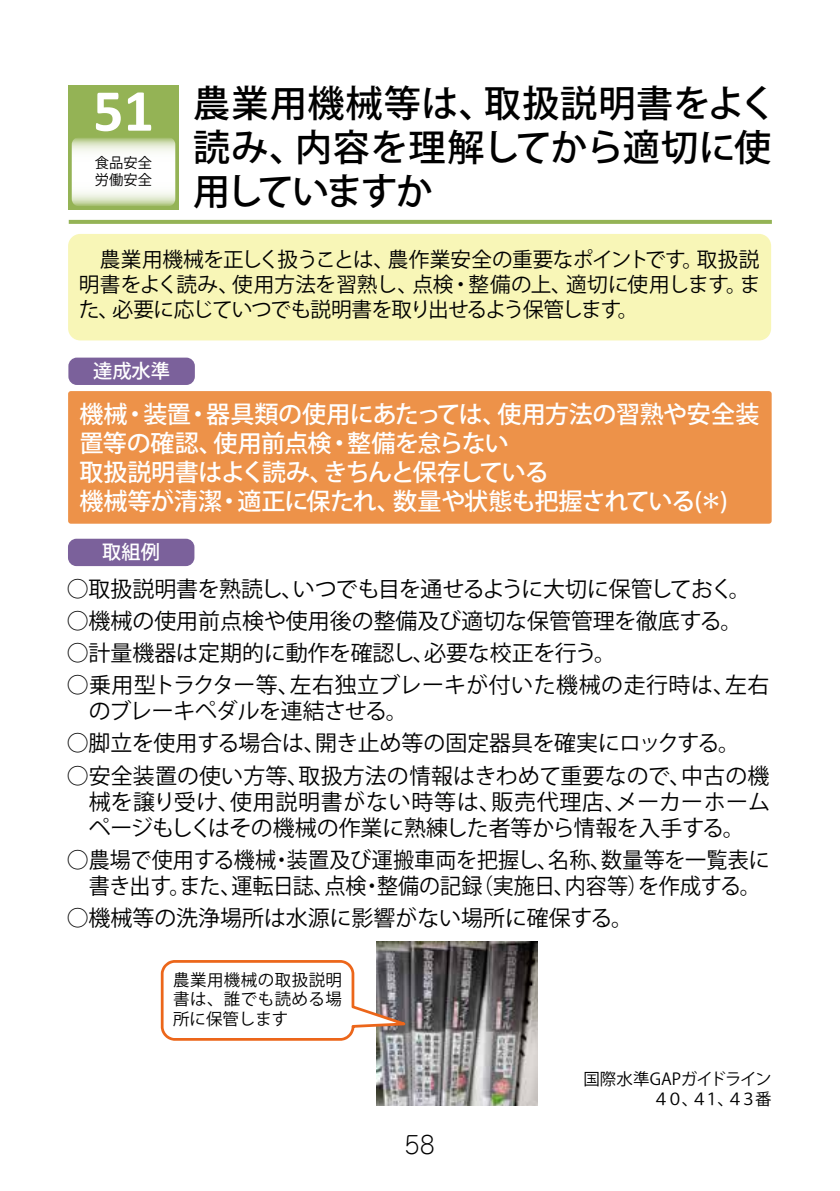
<style>
.page{position:relative;width:840px;height:1191px;background:#fff}
.page>*{position:absolute;margin:0;border:0;box-sizing:border-box;transform-origin:0 0}
.t1{font:700 60px "Calibri";color:#fff}
.t2{font:500 37px/44px "Koz Go Pro";letter-spacing:.01em;color:#000}
.t3{font:500 24px/28.8px "Koz Go Pro";letter-spacing:-.025em;color:#fff}
.t4{font:300 24px "Jun 101 Pro";color:#000}
.t5{font:22px/26.2px "Koz Go Pro";color:#000}
.t6{font:22px "Koz Go Pro";letter-spacing:-.02em;color:#000}
.t7{font:20.6px/24.8px "Koz Go Pro";letter-spacing:-.045em;color:#000;text-align:justify}
.t8{font:500 19.2px "Koz Go Pro";color:#fff}
.t9{font:16.4px/19.8px "Koz Go Pro";letter-spacing:.01em;color:#000;text-align:justify}
.t10{font:16.4px/19.8px "Koz Go Pro";letter-spacing:-.06em;color:#000;text-align:right}
.t11{font:14.2px/17.2px "Koz Go Pro";letter-spacing:.005em;color:#000}
</style>
<div class="page">
<img style="left:376px;top:941px;width:161px;height:165px">
<div style="left:68px;top:391px;width:703px;height:133px;background:#ed9249;border-radius:3px"></div>
<div style="left:68px;top:539px;width:126px;height:27px;background:#7b619b;border-radius:9px"></div>
<div style="left:68px;top:357px;width:127px;height:28px;background:#7b619b;border-radius:9px"></div>
<svg style="left:161px;top:960px;width:246px;height:80px"></svg>
<div style="left:68px;top:234px;width:702px;height:106px;background:#f8f6b7;border-radius:12px"></div>
<div style="left:68px;top:85px;width:111px;height:125px;background:#94b355"></div>
<svg style="left:72px;top:138px;width:103px;height:68px;background:#eef3e5"></svg>
<svg style="left:69px;top:220px;width:702px;height:4px;background:#97b55a"></svg>
<h1 class="t1" style="left:93px;top:68px;width:62px">51</h1>
<p class="t11" style="left:95px;top:154px;width:59px">食品安全労働安全</p>
<h2 class="t2" style="left:193px;top:84px;width:584px">農業用機械等は、取扱説明書をよく読み、内容を理解してから適切に使用していますか</h2>
<p class="t7" style="left:79px;top:248px;width:682px">　農業用機械を正しく扱うことは、農作業安全の重要なポイントです。取扱説明書をよく読み、使用方法を習熟し、点検・整備の上、適切に使用します。また、必要に応じていつでも説明書を取り出せるよう保管します。</p>
<p class="t8" style="left:93px;top:359px;width:78px">達成水準</p>
<p class="t3" style="left:79px;top:401px;width:681px">機械・装置・器具類の使用にあたっては、使用方法の習熟や安全装置等の確認、使用前点検・整備を怠らない<br>取扱説明書はよく読み、きちんと保存している<br>機械等が清潔・適正に保たれ、数量や状態も把握されている(＊)</p>
<p class="t8" style="left:102px;top:540px;width:59px">取組例</p>
<p class="t6" style="left:67px;top:575px;width:685px">○取扱説明書を熟読し、いつでも目を通せるように大切に保管しておく。</p>
<p class="t5" style="left:67px;top:608px;width:676px">○機械の使用前点検や使用後の整備及び適切な保管管理を徹底する。</p>
<p class="t5" style="left:67px;top:640px;width:550px">○計量機器は定期的に動作を確認し、必要な校正を行う。</p>
<p class="t5" style="left:89px;top:672px;width:682px;text-indent:-22px">○乗用型トラクター等、左右独立ブレーキが付いた機械の走行時は、左右のブレーキペダルを連結させる。</p>
<p class="t5" style="left:67px;top:731px;width:674px">○脚立を使用する場合は、開き止め等の固定器具を確実にロックする。</p>
<p class="t5" style="left:89px;top:763px;width:682px;text-align:justify;text-indent:-22px">○安全装置の使い方等、取扱方法の情報はきわめて重要なので、中古の機械を譲り受け、使用説明書がない時等は、販売代理店、メーカーホームページもしくはその機械の作業に熟練した者等から情報を入手する。</p>
<p class="t5" style="left:67px;top:847px;width:704px;text-align:center">○農場で使用する機械・装置及び運搬車両を把握し、名称、数量等を一覧表に書き出す。また、運転日誌、点検・整備の記録（実施日、内容等）を作成する。</p>
<p class="t5" style="left:67px;top:905px;width:567px">○機械等の洗浄場所は水源に影響がない場所に確保する。</p>
<p class="t9" style="left:173px;top:970px;width:170px">農業用機械の取扱説明書は、誰でも読める場所に保管します</p>
<p class="t4" style="left:404px;top:1125px;width:32px">58</p>
<p class="t10" style="left:583px;top:1069px;width:190px">国際水準GAPガイドライン<br>４０、４１、４３番</p>
</div>
